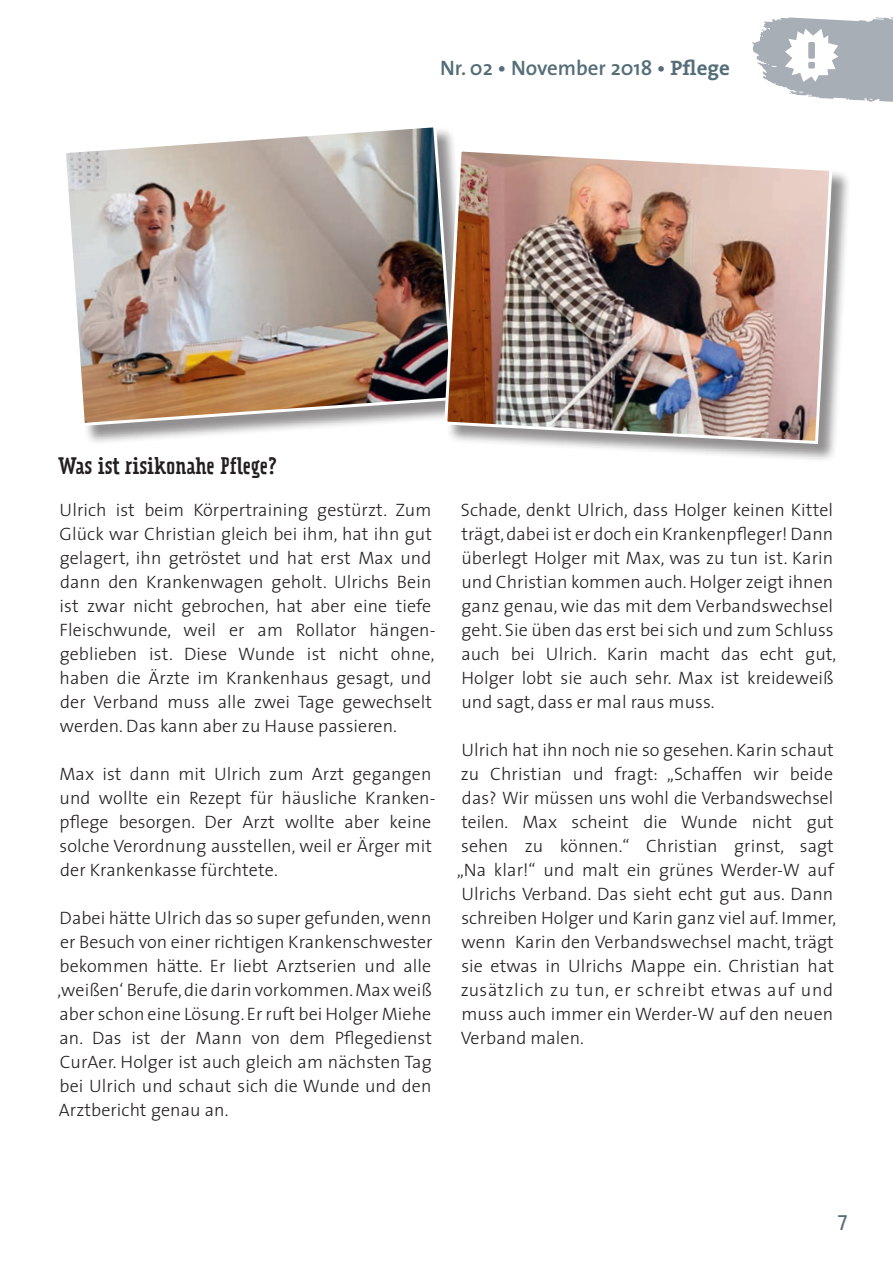
<style>
.page{position:relative;width:893px;height:1263px;background:#fff}
.page>*{position:absolute;margin:0;border:0;box-sizing:border-box;transform-origin:0 0}
.t1{font:600 21px "The Sans";color:#546e79}
.t2{font:21px "Prater Serif OT";letter-spacing:.005em;color:#231f20}
.t3{font:21px "The Sans";color:#546e79}
.t4{font:300 18px/24px "The Sans";letter-spacing:.005em;color:#231f20}
.s1{font-family:"The Serif";font-weight:700}
</style>
<div class="page">
<div style="left:65px;top:126px;width:410px;height:319px;background:#231f20;opacity:.5"></div>
<img style="left:65px;top:126px;width:392px;height:302px">
<div style="left:446px;top:150px;width:406px;height:313px;background:#231f20;opacity:.5"></div>
<img style="left:443px;top:147px;width:391px;height:299px">
<svg style="left:752px;top:17px;width:141px;height:85px"></svg>
<p class="t1" style="left:440px;top:50px;width:291px">Nr. 02 • November 2018 • <span class="s1">Pflege</span></p>
<p class="t2" style="left:58px;top:453px;width:220px">Was ist risikonahe Pflege?</p>
<p class="t4" style="left:60px;top:497px;width:377px">Ulrich ist beim Körpertraining gestürzt. Zum Glück war Christian gleich bei ihm, hat ihn gut gelagert, ihn getröstet und hat erst Max und dann den Krankenwagen geholt. Ulrichs Bein ist zwar nicht gebrochen, hat aber eine tiefe Fleischwunde, weil er am Rollator hängen&shy;geblieben ist. Diese Wunde ist nicht ohne, haben die Ärzte im Krankenhaus gesagt, und der Verband muss alle zwei Tage gewechselt werden. Das kann aber zu Hause passieren.</p>
<p class="t4" style="left:59px;top:761px;width:378px">Max ist dann mit Ulrich zum Arzt gegangen und wollte ein Rezept für häusliche Kranken&shy;pflege besorgen. Der Arzt wollte aber keine solche Verordnung ausstellen, weil er Ärger mit der Krankenkasse fürchtete.</p>
<p class="t4" style="left:57px;top:905px;width:377px;text-align:justify">Dabei hätte Ulrich das so super gefunden, wenn er Besuch von einer richtigen Krankenschwester bekommen hätte. Er liebt Arztserien und alle ‚weißen‘ Berufe, die darin vorkommen. Max weiß aber schon eine Lösung. Er ruft bei Holger Miehe an. Das ist der Mann von dem Pflegedienst CurAer. Holger ist auch gleich am nächsten Tag bei Ulrich und schaut sich die Wunde und den Arztbericht genau an.</p>
<p class="t4" style="left:461px;top:497px;width:377px">Schade, denkt Ulrich, dass Holger keinen Kittel trägt, dabei ist er doch ein Krankenpfleger! Dann überlegt Holger mit Max, was zu tun ist. Karin und Christian kommen auch. Holger zeigt ihnen ganz genau, wie das mit dem Verbandswechsel geht. Sie üben das erst bei sich und zum Schluss auch bei Ulrich. Karin macht das echt gut, Holger lobt sie auch sehr. Max ist kreideweiß und sagt, dass er mal raus muss.</p>
<p class="t4" style="left:457px;top:737px;width:381px">Ulrich hat ihn noch nie so gesehen. Karin schaut zu Christian und fragt: „Schaffen wir beide das? Wir müssen uns wohl die Verbandswechsel teilen. Max scheint die Wunde nicht gut sehen zu können.“ Christian grinst, sagt „Na klar!“ und malt ein grünes Werder-W auf Ulrichs Verband. Das sieht echt gut aus. Dann schreiben Holger und Karin ganz viel auf. Immer, wenn Karin den Verbandswechsel macht, trägt sie etwas in Ulrichs Mappe ein. Christian hat zusätzlich zu tun, er schreibt etwas auf und muss auch immer ein Werder-W auf den neuen Verband malen.</p>
<p class="t3" style="left:838px;top:1201px;width:11px">7</p>
</div>
